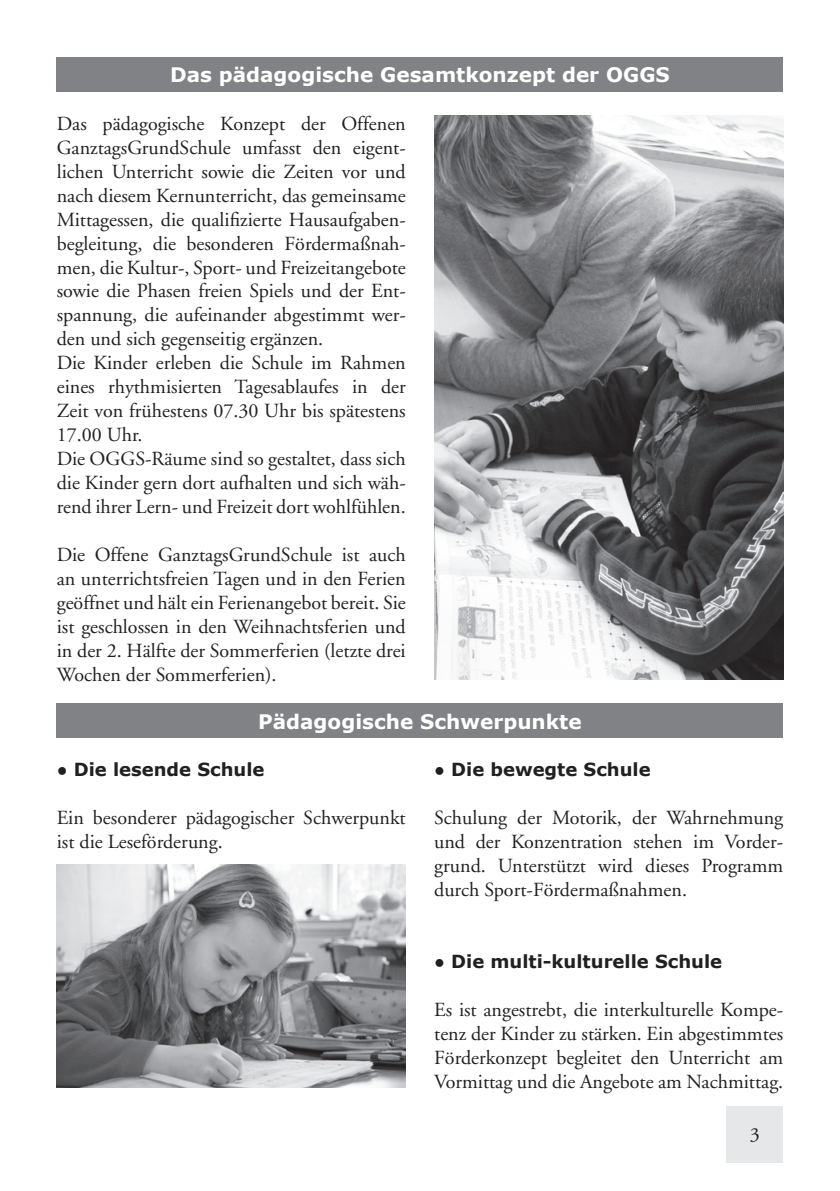
<style>
.page{position:relative;width:840px;height:1191px;background:#fff}
.page>*{position:absolute;margin:0;border:0;box-sizing:border-box;transform-origin:0 0}
.t1{font:20px/24px "Adobe Garamond";color:#231f20;text-align:justify}
.t2{font:700 20px "Verdana";color:#fff}
.t3{font:700 18px "Verdana";color:#231f20}
.s1{font-weight:400}
</style>
<div class="page">
<div style="left:726px;top:1106px;width:56px;height:56px;background:#e6e7e9"></div>
<div style="left:57px;top:57px;width:725px;height:34px;background:#808285"></div>
<div style="left:57px;top:703px;width:725px;height:35px;background:#808285"></div>
<img style="left:434px;top:116px;width:348px;height:563px">
<img style="left:56px;top:865px;width:349px;height:222px">
<p class="t2" style="left:170px;top:60px;width:501px">Das pädagogische Gesamtkonzept der OGGS</p>
<p class="t1" style="left:57px;top:112px;width:350px;text-align:left">Das pädagogische Konzept der Offenen GanztagsGrundSchule umfasst den eigent&shy;lichen Unterricht sowie die Zeiten vor und nach diesem Kernunterricht, das gemeinsame Mittagessen, die qualifizierte Hausaufgaben&shy;begleitung, die besonderen Fördermaßnah&shy;men, die Kultur-, Sport- und Freizeitangebote sowie die Phasen freien Spiels und der Ent&shy;spannung, die aufeinander abgestimmt wer&shy;den und sich gegenseitig ergänzen.<br>Die Kinder erleben die Schule im Rahmen eines rhythmisierten Tagesablaufes in der Zeit von frühestens 07.30 Uhr bis spätestens 17.00 Uhr.<br>Die OGGS-Räume sind so gestaltet, dass sich die Kinder gern dort aufhalten und sich wäh&shy;rend ihrer Lern- und Freizeit dort wohlfühlen.</p>
<p class="t1" style="left:57px;top:543px;width:350px">Die Offene GanztagsGrundSchule ist auch an unterrichtsfreien Tagen und in den Ferien geöffnet und hält ein Ferienangebot bereit. Sie ist geschlossen in den Weihnachtsferien und in der 2. Hälfte der Sommerferien (letzte drei Wochen der Sommerferien).</p>
<p class="t2" style="left:258px;top:707px;width:325px">Pädagogische Schwerpunkte</p>
<p class="t3" style="left:57px;top:757px;width:209px"><span class="s1">●</span> Die lesende Schule</p>
<p class="t1" style="left:57px;top:806px;width:350px">Ein besonderer pädagogischer Schwerpunkt ist die Leseförderung.</p>
<p class="t3" style="left:434px;top:757px;width:218px"><span class="s1">●</span> Die bewegte Schule</p>
<p class="t1" style="left:434px;top:806px;width:350px">Schulung der Motorik, der Wahrnehmung und der Konzentration stehen im Vorder&shy;grund. Unterstützt wird dieses Programm durch Sport-Fördermaßnahmen.</p>
<p class="t3" style="left:434px;top:948px;width:289px"><span class="s1">●</span> Die multi-kulturelle Schule</p>
<p class="t1" style="left:434px;top:998px;width:350px">Es ist angestrebt, die interkulturelle Kompe&shy;tenz der Kinder zu stärken. Ein abgestimmtes Förderkonzept begleitet den Unterricht am Vormittag und die Angebote am Nachmittag.</p>
<p class="t1" style="left:749px;top:1122px;width:11px">3</p>
</div>
